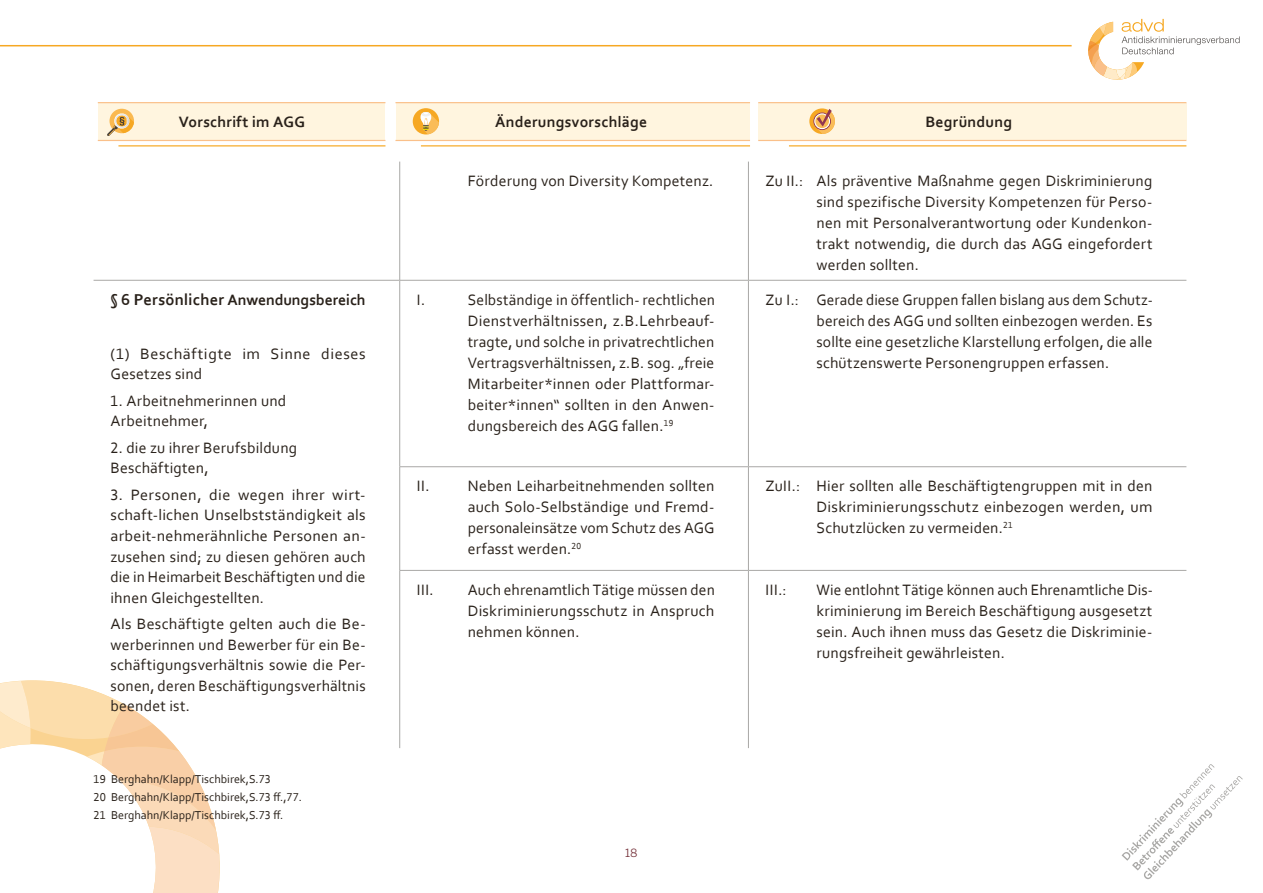
<style>
.page{position:relative;width:1263px;height:893px;background:#fff}
.page>*{position:absolute;margin:0;border:0;box-sizing:border-box;transform-origin:0 0}
.t1{font:15.75px/21px "Corbel";letter-spacing:.01em;color:#29211a;text-align:justify}
.t2{font:700 15.75px "Corbel";letter-spacing:.015em;color:#29211a}
.t3{font:15.75px/20.5px "Corbel";letter-spacing:.03em;color:#29211a}
.t4{font:12px/18px "Corbel";color:#29211a}
.t5{font:300 11.25px "Libre Franklin";color:#722c35}
.s1{font-size:16.5px}
</style>
<div class="page">
<div style="left:758px;top:103px;width:428px;height:37px;background:#fff5df"></div>
<div style="left:396px;top:103px;width:354px;height:37px;background:#fff5df"></div>
<div style="left:98px;top:103px;width:287px;height:37px;background:#fff5df"></div>
<svg style="left:1121px;top:764px;width:122px;height:115px"></svg>
<svg style="left:0;top:680px;width:220px;height:213px"></svg>
<svg style="left:1088px;top:19px;width:151px;height:61px"></svg>
<hr style="left:0;top:45px;width:1071px;height:1px;background:#f6a823">
<div style="left:109px;top:109px;width:25px;height:24px;background:#fab950;border-radius:50%"></div>
<svg style="left:107px;top:113px;width:27px;height:23px"></svg>
<div style="left:413px;top:108px;width:26px;height:26px;background:#f6a823;border-radius:50%"></div>
<svg style="left:421px;top:112px;width:18px;height:22px"></svg>
<svg style="left:809px;top:108px;width:26px;height:26px"></svg>
<svg style="left:813px;top:109px;width:22px;height:25px"></svg>
<hr style="left:98px;top:102px;width:287px;height:1px;background:#fac08a">
<hr style="left:118px;top:145px;width:267px;height:1px;background:#f6a823">
<hr style="left:98px;top:140px;width:287px;height:1px;background:#fac08a">
<hr style="left:395px;top:102px;width:355px;height:1px;background:#fac08a">
<hr style="left:421px;top:145px;width:329px;height:1px;background:#f6a823">
<hr style="left:395px;top:140px;width:355px;height:1px;background:#fac08a">
<hr style="left:758px;top:102px;width:428px;height:1px;background:#fac08a">
<hr style="left:789px;top:145px;width:397px;height:1px;background:#f6a823">
<hr style="left:758px;top:140px;width:428px;height:1px;background:#fac08a">
<hr style="left:399px;top:162px;width:1px;height:118px;background:#a9a8a6">
<hr style="left:748px;top:162px;width:1px;height:118px;background:#a9a8a6">
<hr style="left:94px;top:280px;width:306px;height:1px;background:#a9a8a6">
<hr style="left:400px;top:280px;width:348px;height:1px;background:#a9a8a6">
<hr style="left:399px;top:281px;width:1px;height:185px;background:#a9a8a6">
<hr style="left:748px;top:280px;width:438px;height:1px;background:#a9a8a6">
<hr style="left:748px;top:281px;width:1px;height:185px;background:#a9a8a6">
<hr style="left:399px;top:466px;width:349px;height:1px;background:#a9a8a6">
<hr style="left:399px;top:467px;width:1px;height:103px;background:#a9a8a6">
<hr style="left:748px;top:466px;width:438px;height:1px;background:#a9a8a6">
<hr style="left:748px;top:467px;width:1px;height:103px;background:#a9a8a6">
<hr style="left:399px;top:570px;width:349px;height:1px;background:#a9a8a6">
<hr style="left:399px;top:571px;width:1px;height:177px;background:#a9a8a6">
<hr style="left:748px;top:570px;width:438px;height:1px;background:#a9a8a6">
<hr style="left:748px;top:571px;width:1px;height:177px;background:#a9a8a6">
<p class="t2" style="left:179px;top:112px;width:128px">Vorschrift im AGG</p>
<p class="t2" style="left:495px;top:112px;width:154px">Änderungsvorschläge</p>
<p class="t2" style="left:925px;top:112px;width:88px">Begründung</p>
<p class="t2" style="left:111px;top:290px;width:257px"><span class="s1">§ 6 Persönlicher</span> Anwendungsbereich</p>
<p class="t3" style="left:111px;top:343px;width:257px">(1) Beschäftigte im Sinne dieses<br>Gesetzes sind</p>
<p class="t1" style="left:111px;top:390px;width:177px;line-height:20.5px">1. Arbeitnehmerinnen und<br>Arbeitnehmer,</p>
<p class="t1" style="left:111px;top:437px;width:188px;line-height:20.5px">2. die zu ihrer Berufsbildung<br>Beschäftigten,</p>
<p class="t1" style="left:111px;top:484px;width:257px;line-height:20.5px">3. Personen, die wegen ihrer wirt&shy;schaft-lichen Unselbstständigkeit als arbeit-nehmerähnliche Personen an&shy;zusehen sind; zu diesen gehören auch die in Heimarbeit Beschäftigten und die ihnen Gleichgestellten.</p>
<p class="t1" style="left:111px;top:613px;width:257px;line-height:20.5px">Als Beschäftigte gelten auch die Be&shy;werberinnen und Bewerber für ein Be&shy;schäftigungsverhältnis sowie die Per&shy;sonen, deren Beschäftigungsverhältnis beendet ist.</p>
<p class="t4" style="left:94px;top:770px;width:210px">19 Berghahn/Klapp/Tischbirek,S.73<br>20 Berghahn/Klapp/Tischbirek,S.73 ff.,77.<br>21 Berghahn/Klapp/Tischbirek,S.73 ff.</p>
<p class="t1" style="left:468px;top:170px;width:247px">Förderung von Diversity Kompetenz.</p>
<p class="t1" style="left:816px;top:170px;width:337px;text-indent:-51px">Zu II.: Als präventive Maßnahme gegen Diskriminierung sind spezifische Diversity Kompetenzen für Perso&shy;nen mit Personalverantwortung oder Kundenkon&shy;trakt notwendig, die durch das AGG eingefordert werden sollten.</p>
<p class="t1" style="left:417px;top:289px;width:10px">I.</p>
<p class="t1" style="left:468px;top:289px;width:249px">Selbständige in öffentlich- rechtlichen Dienstverhältnissen, z.B.Lehrbeauf&shy;tragte, und solche in privatrechtlichen Vertragsverhältnissen, z.B. sog. „freie Mitarbeiter*innen oder Plattformar&shy;beiter*innen“ sollten in den Anwen&shy;dungsbereich des AGG fallen.<sup>19</sup></p>
<p class="t1" style="left:816px;top:289px;width:338px;text-indent:-51px">Zu I.: Gerade diese Gruppen fallen bislang aus dem Schutz&shy;bereich des AGG und sollten einbezogen werden. Es sollte eine gesetzliche Klarstellung erfolgen, die alle schützenswerte Personengruppen erfassen.</p>
<p class="t1" style="left:417px;top:475px;width:14px">II.</p>
<p class="t1" style="left:468px;top:475px;width:248px">Neben Leiharbeitnehmenden sollten auch Solo-Selbständige und Fremd&shy;personaleinsätze vom Schutz des AGG erfasst werden.<sup>20</sup></p>
<p class="t1" style="left:816px;top:475px;width:337px;text-indent:-51px">ZuII.: Hier sollten alle Beschäftigtengruppen mit in den Diskriminierungsschutz einbezogen werden, um Schutzlücken zu vermeiden.<sup>21</sup></p>
<p class="t1" style="left:417px;top:579px;width:19px">III.</p>
<p class="t1" style="left:468px;top:579px;width:249px">Auch ehrenamtlich Tätige müssen den Diskriminierungsschutz in Anspruch nehmen können.</p>
<p class="t1" style="left:765px;top:579px;width:23px">III.:</p>
<p class="t1" style="left:816px;top:579px;width:338px">Wie entlohnt Tätige können auch Ehrenamtliche Dis&shy;kriminierung im Bereich Beschäftigung ausgesetzt sein. Auch ihnen muss das Gesetz die Diskriminie&shy;rungsfreiheit gewährleisten.</p>
<p class="t5" style="left:625px;top:846px;width:14px">18</p>
</div>
